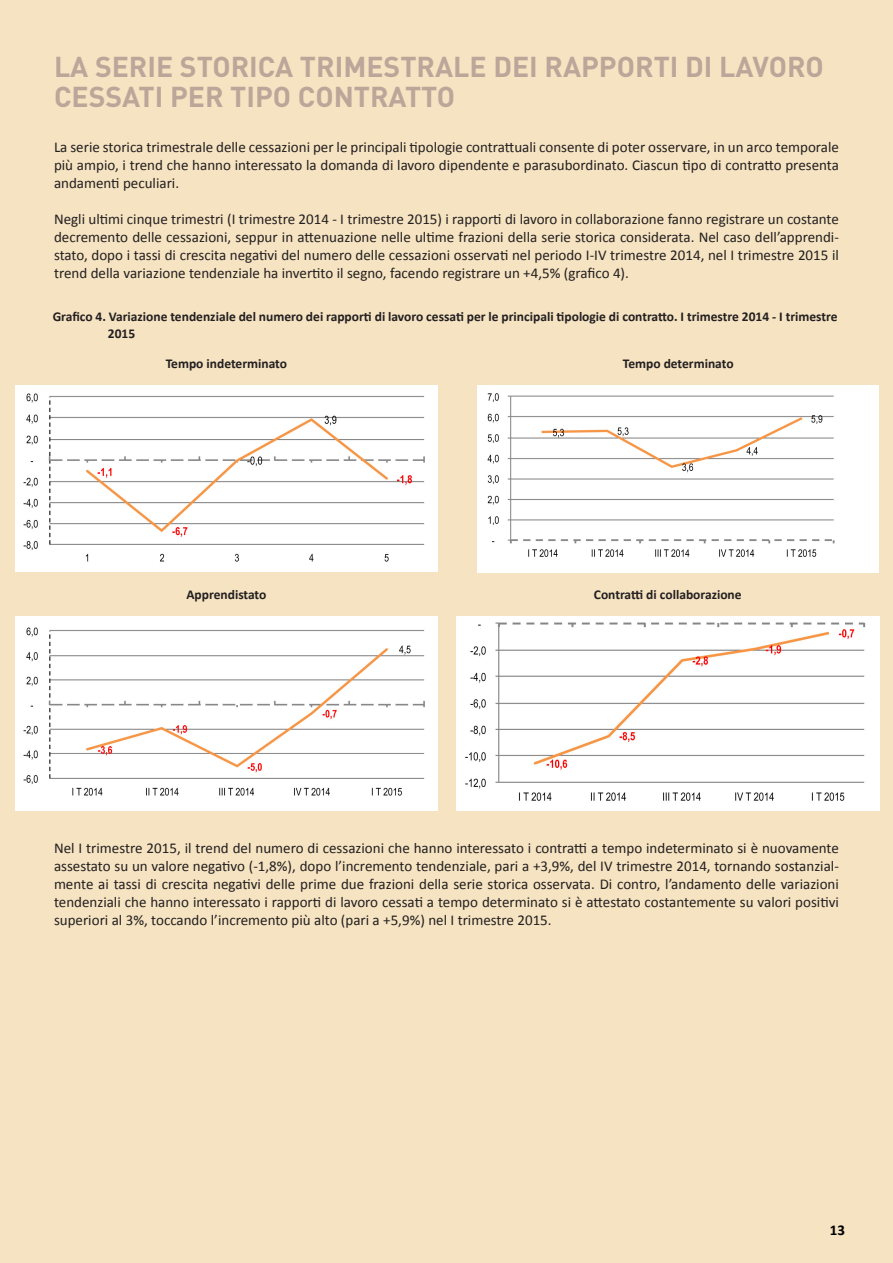
<style>
.page{position:relative;width:893px;height:1263px;background:#fff}
.page>*{position:absolute;margin:0;border:0;box-sizing:border-box;transform-origin:0 0}
.Normale_Rapporto{font:700 28.35px/30px "DIN";color:#bca69a}
.t1{font:15px/18px "Calibri";color:#231f20;text-align:justify}
.Nome_tabella_rapport{font:700 15px "Calibri";color:#000}
.Nome_tabella_rapport-2{font:700 13.5px/16.5px "Calibri";color:#231f20}
</style>
<div class="page">
<div style="left:0;top:0;width:893px;height:1262px;background:#f5e3c1"></div>
<img style="left:15px;top:385px;width:423px;height:186px">
<div style="left:477px;top:385px;width:402px;height:187px;background:#fff"></div>
<img style="left:487px;top:393px;width:348px;height:164px">
<div style="left:15px;top:616px;width:423px;height:195px;background:#fff"></div>
<img style="left:23px;top:627px;width:402px;height:169px">
<img style="left:457px;top:616px;width:422px;height:195px">
<p class="Normale_Rapporto" style="left:54px;top:50px;width:771px">LA SERIE STORICA TRIMESTRALE DEI RAPPORTI DI LAVORO<br>CESSATI PER TIPO CONTRATTO</p>
<p class="t1" style="left:54px;top:137px;width:786px">La serie storica trimestrale delle cessazioni per le principali tipologie contrattuali consente di poter osservare, in un arco temporale più ampio, i trend che hanno interessato la domanda di lavoro dipendente e parasubordinato. Ciascun tipo di contratto presenta andamenti peculiari.</p>
<p class="t1" style="left:54px;top:209px;width:786px">Negli ultimi cinque trimestri (I trimestre 2014 - I trimestre 2015) i rapporti di lavoro in collaborazione fanno registrare un costante decremento delle cessazioni, seppur in attenuazione nelle ultime frazioni della serie storica considerata. Nel caso dell’apprendi&shy;stato, dopo i tassi di crescita negativi del numero delle cessazioni osservati nel periodo I-IV trimestre 2014, nel I trimestre 2015 il trend della variazione tendenziale ha invertito il segno, facendo registrare un +4,5% (grafico 4).</p>
<p class="Nome_tabella_rapport-2" style="left:108px;top:308px;width:731px;text-indent:-55px">Grafico 4. Variazione tendenziale del numero dei rapporti di lavoro cessati per le principali tipologie di contratto. I trimestre 2014 - I trimestre<br>2015</p>
<p class="Nome_tabella_rapport-2" style="left:166px;top:355px;width:123px">Tempo indeterminato</p>
<p class="Nome_tabella_rapport-2" style="left:623px;top:355px;width:112px">Tempo determinato</p>
<p class="Nome_tabella_rapport-2" style="left:186px;top:586px;width:82px">Apprendistato</p>
<p class="Nome_tabella_rapport-2" style="left:594px;top:586px;width:149px">Contratti di collaborazione</p>
<p class="t1" style="left:54px;top:838px;width:786px">Nel I trimestre 2015, il trend del numero di cessazioni che hanno interessato i contratti a tempo indeterminato si è nuovamente assestato su un valore negativo (-1,8%), dopo l’incremento tendenziale, pari a +3,9%, del IV trimestre 2014, tornando sostanzial&shy;mente ai tassi di crescita negativi delle prime due frazioni della serie storica osservata. Di contro, l’andamento delle variazioni tendenziali che hanno interessato i rapporti di lavoro cessati a tempo determinato si è attestato costantemente su valori positivi superiori al 3%, toccando l’incremento più alto (pari a +5,9%) nel I trimestre 2015.</p>
<p class="Nome_tabella_rapport" style="left:830px;top:1220px;width:17px">13</p>
</div>
